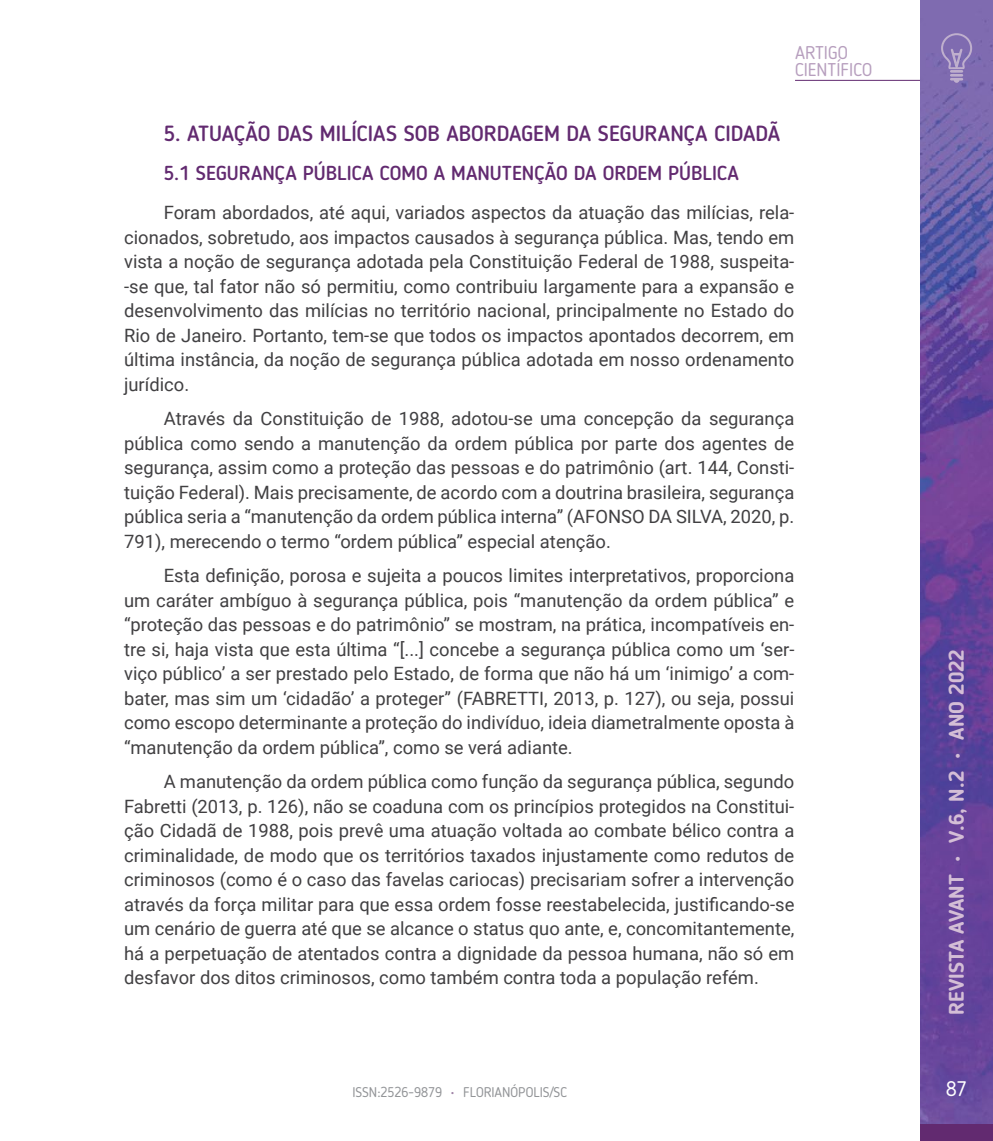
<style>
.page{position:relative;width:993px;height:1141px;background:#fff}
.page>*{position:absolute;margin:0;border:0;box-sizing:border-box;transform-origin:0 0}
.t1{font:500 21.88px "Blogger Sans";color:#622a70}
.t2{font:700 21px "Blogger Sans";color:#d4bed6}
.t3{font:21px "Blogger Sans";color:#fff}
.t4{font:500 20.12px "Blogger Sans";color:#622a70}
.t5{font:18.38px/24.5px "Roboto";color:#414042;text-align:justify}
.t6{font:18.38px/17.5px "Blogger Sans";color:#b79fbe}
.t7{font:14px "Blogger Sans";color:#939598}
.s1{color:#9e81a5}
</style>
<div class="page">
<hr style="left:794px;top:80px;width:125px;height:1px;background:#622a70">
<div style="left:919px;top:1033px;width:73px;height:108px;background:#622a70"></div>
<img style="left:919px;top:0;width:73px;height:1124px">
<svg style="left:940px;top:33px;width:31px;height:50px;background:#8e7cb7"></svg>
<p class="t6" style="left:794px;top:43px;width:79px">ARTIGO<br>CIENTÍFICO</p>
<p class="t1" style="left:164px;top:120px;width:617px">5. ATUAÇÃO DAS MILÍCIAS SOB ABORDAGEM DA SEGURANÇA CIDADÃ</p>
<p class="t4" style="left:164px;top:161px;width:576px">5.1 SEGURANÇA PÚBLICA COMO A MANUTENÇÃO DA ORDEM PÚBLICA</p>
<p class="t5" style="left:124px;top:200px;width:671px;text-indent:40px">Foram abordados, até aqui, variados aspectos da atuação das milícias, rela&shy;cionados, sobretudo, aos impactos causados à segurança pública. Mas, tendo em vista a noção de segurança adotada pela Constituição Federal de 1988, suspeita--se que, tal fator não só permitiu, como contribuiu largamente para a expansão e desenvolvimento das milícias no território nacional, principalmente no Estado do Rio de Janeiro. Portanto, tem-se que todos os impactos apontados decorrem, em última instância, da noção de segurança pública adotada em nosso ordenamento jurídico.</p>
<p class="t5" style="left:124px;top:406px;width:671px;text-indent:40px">Através da Constituição de 1988, adotou-se uma concepção da segurança pública como sendo a manutenção da ordem pública por parte dos agentes de segurança, assim como a proteção das pessoas e do patrimônio (art. 144, Consti&shy;tuição Federal). Mais precisamente, de acordo com a doutrina brasileira, segurança pública seria a “manutenção da ordem pública interna” (AFONSO DA SILVA, 2020, p.<br>791), merecendo o termo “ordem pública” especial atenção.</p>
<p class="t5" style="left:124px;top:563px;width:671px;text-indent:40px">Esta definição, porosa e sujeita a poucos limites interpretativos, proporciona um caráter ambíguo à segurança pública, pois “manutenção da ordem pública” e “proteção das pessoas e do patrimônio” se mostram, na prática, incompatíveis en&shy;tre si, haja vista que esta última “[...] concebe a segurança pública como um ‘ser&shy;viço público’ a ser prestado pelo Estado, de forma que não há um ‘inimigo’ a com&shy;bater, mas sim um ‘cidadão’ a proteger” (FABRETTI, 2013, p. 127), ou seja, possui como escopo determinante a proteção do indivíduo, ideia diametralmente oposta à “manutenção da ordem pública”, como se verá adiante.</p>
<p class="t5" style="left:124px;top:769px;width:671px;text-indent:40px">A manutenção da ordem pública como função da segurança pública, segundo Fabretti (2013, p. 126), não se coaduna com os princípios protegidos na Constitui&shy;ção Cidadã de 1988, pois prevê uma atuação voltada ao combate bélico contra a criminalidade, de modo que os territórios taxados injustamente como redutos de criminosos (como é o caso das favelas cariocas) precisariam sofrer a intervenção através da força militar para que essa ordem fosse reestabelecida, justificando-se um cenário de guerra até que se alcance o status quo ante, e, concomitantemente, há a perpetuação de atentados contra a dignidade da pessoa humana, não só em desfavor dos ditos criminosos, como também contra toda a população refém.</p>
<p class="t2" style="left:943px;top:1015px;width:367px;rotate:-90deg">REVISTA AVANT • V.6, N.2 • ANO 2022</p>
<p class="t7" style="left:352px;top:1084px;width:216px">ISSN:2526-9879 <span class="s1">•</span> FLORIANÓPOLIS/SC</p>
<p class="t3" style="left:945px;top:1076px;width:22px">87</p>
</div>
